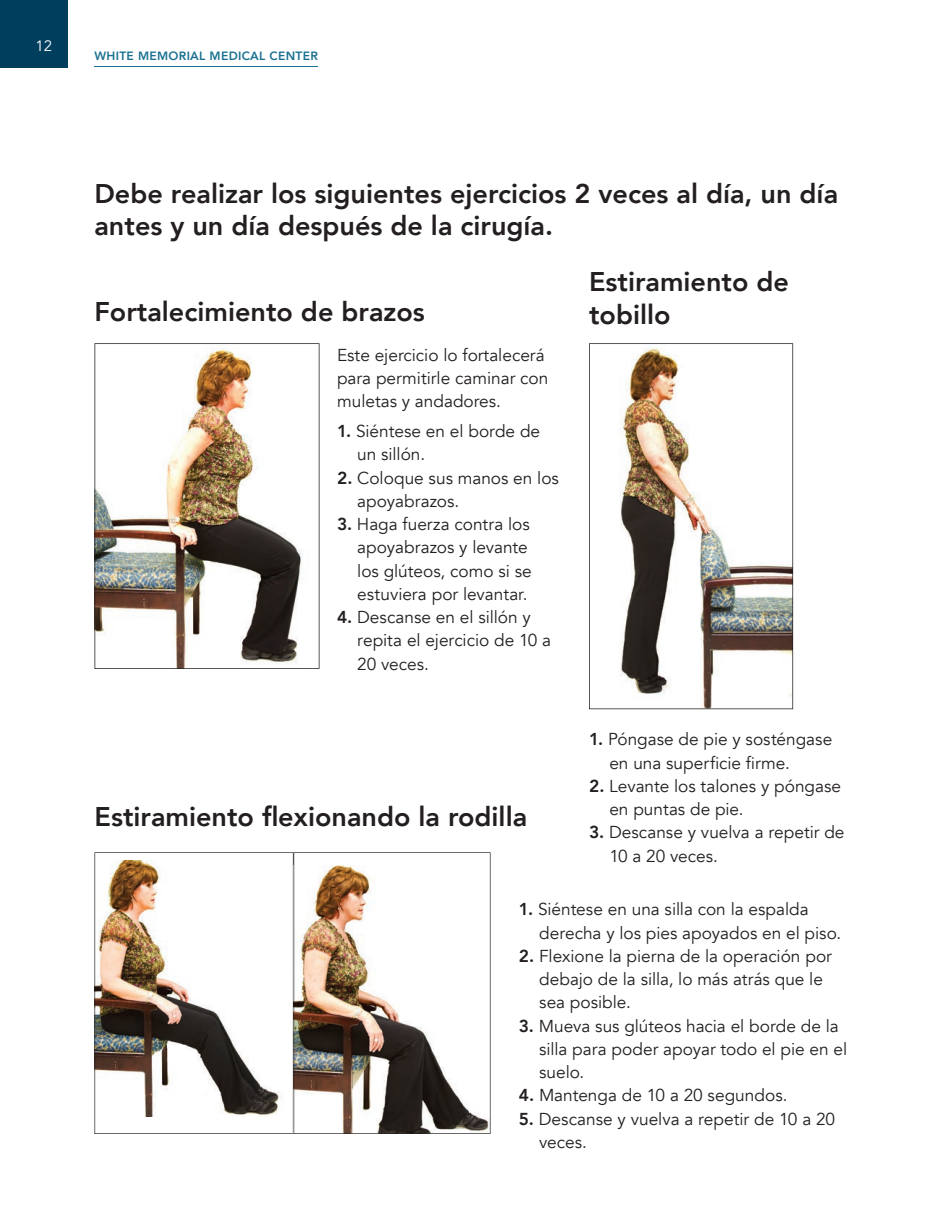
<style>
.page{position:relative;width:945px;height:1215px;background:#fff}
.page>*{position:absolute;margin:0;border:0;box-sizing:border-box;transform-origin:0 0}
.t1{font:800 27px/32.4px "Avenir";color:#231f20}
.t2{font:17.25px/23.2px "Avenir";color:#231f20}
.t3{font:15px "Avenir";color:#fff}
.t4{font:800 12px "Avenir";letter-spacing:.025em;color:#1a7191}
.s1{font-weight:800}
</style>
<div class="page">
<div style="left:0;top:0;width:68px;height:68px;background:#003e5e"></div>
<hr style="left:94px;top:66px;width:224px;height:1px;background:#1a7191">
<img style="left:94px;top:852px;width:200px;height:282px">
<img style="left:94px;top:343px;width:226px;height:326px">
<img style="left:294px;top:852px;width:197px;height:282px">
<img style="left:589px;top:343px;width:204px;height:366px">
<p class="t3" style="left:36px;top:37px;width:18px">12</p>
<p class="t4" style="left:94px;top:44px;width:225px">WHITE MEMORIAL MEDICAL CENTER</p>
<h1 class="t1" style="left:94px;top:175px;width:745px">Debe realizar los siguientes ejercicios 2 veces al día, un día antes y un día después de la cirugía.</h1>
<h1 class="t1" style="left:94px;top:293px;width:332px">Fortalecimiento de brazos</h1>
<p class="t2" style="left:337px;top:343px;width:213px">Este ejercicio lo fortalecerá para permitirle caminar con muletas y andadores.</p>
<p class="t2" style="left:357px;top:420px;width:184px;text-indent:-20px"><span class="s1">1.</span> Siéntese en el borde de un sillón.</p>
<p class="t2" style="left:357px;top:466px;width:203px;text-indent:-20px"><span class="s1">2.</span> Coloque sus manos en los apoyabrazos.</p>
<p class="t2" style="left:357px;top:513px;width:176px;text-indent:-20px"><span class="s1">3.</span> Haga fuerza contra los apoyabrazos y levante los glúteos, como si se estuviera por levantar.</p>
<p class="t2" style="left:357px;top:606px;width:195px;text-indent:-20px"><span class="s1">4.</span> Descanse en el sillón y repita el ejercicio de 10 a<br>20 veces.</p>
<h1 class="t1" style="left:95px;top:798px;width:434px">Estiramiento flexionando la rodilla</h1>
<h1 class="t1" style="left:589px;top:264px;width:202px">Estiramiento de tobillo</h1>
<p class="t2" style="left:609px;top:728px;width:224px;text-indent:-20px"><span class="s1">1.</span> Póngase de pie y sosténgase en una superficie firme.</p>
<p class="t2" style="left:609px;top:775px;width:233px;text-indent:-20px"><span class="s1">2.</span> Levante los talones y póngase en puntas de pie.</p>
<p class="t2" style="left:609px;top:821px;width:237px;text-indent:-20px"><span class="s1">3.</span> Descanse y vuelva a repetir de<br>10 a 20 veces.</p>
<p class="t2" style="left:539px;top:898px;width:304px;text-indent:-20px"><span class="s1">1.</span> Siéntese en una silla con la espalda derecha y los pies apoyados en el piso.</p>
<p class="t2" style="left:539px;top:945px;width:294px;text-indent:-20px"><span class="s1">2.</span> Flexione la pierna de la operación por debajo de la silla, lo más atrás que le sea posible.</p>
<p class="t2" style="left:539px;top:1014px;width:310px;text-indent:-20px"><span class="s1">3.</span> Mueva sus glúteos hacia el borde de la silla para poder apoyar todo el pie en el suelo.</p>
<p class="t2" style="left:519px;top:1084px;width:270px"><span class="s1">4.</span> Mantenga de 10 a 20 segundos.</p>
<p class="t2" style="left:539px;top:1107px;width:298px;text-indent:-20px"><span class="s1">5.</span> Descanse y vuelva a repetir de 10 a 20 veces.</p>
</div>
